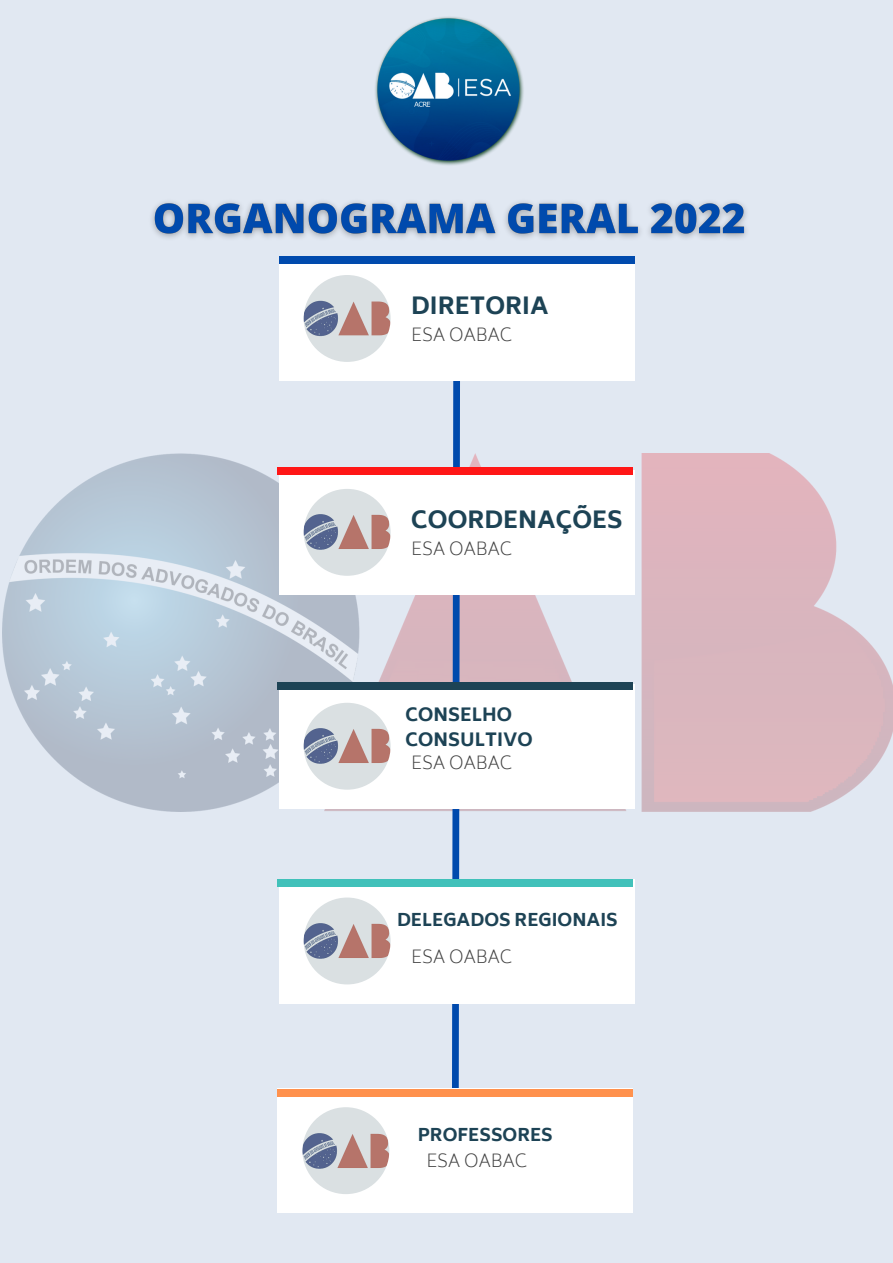
<style>
.page{position:relative;width:893px;height:1263px;background:#e1e8f2}
.page>*{position:absolute;margin:0;border:0;box-sizing:border-box;transform-origin:0 0}
.t1{font:800 23.33px "Biryani";color:#1d4355}
.t2{font:800 18px/24.8px "Biryani";color:#1d4355}
.t3{font:200 17.55px "Biryani";color:#404040}
.t4{font:800 17.4px "Biryani";color:#1d4355}
</style>
<div class="page">
<img style="left:2px;top:453px;width:891px;height:358px">
<svg style="left:448px;top:381px;width:15px;height:707px"></svg>
<div style="left:279px;top:256px;width:355px;height:125px;background:#fff"></div>
<div style="left:279px;top:256px;width:355px;height:8px;background:#004aad"></div>
<img style="left:304px;top:275px;width:86px;height:87px;border-radius:50%">
<img style="left:359px;top:0;width:179px;height:179px;border-radius:50%">
<div style="left:279px;top:470px;width:355px;height:125px;background:#fff"></div>
<img style="left:304px;top:489px;width:86px;height:87px;border-radius:50%">
<div style="left:279px;top:684px;width:355px;height:124px;background:#fff"></div>
<img style="left:304px;top:703px;width:86px;height:87px;border-radius:50%">
<div style="left:279px;top:879px;width:355px;height:124px;background:#fff"></div>
<img style="left:304px;top:897px;width:86px;height:87px;border-radius:50%">
<div style="left:277px;top:1088px;width:356px;height:125px;background:#fff"></div>
<img style="left:302px;top:1107px;width:87px;height:87px;border-radius:50%">
<div style="left:277px;top:467px;width:356px;height:7px;background:#ff1616"></div>
<div style="left:277px;top:682px;width:356px;height:8px;background:#1d4355"></div>
<div style="left:277px;top:879px;width:356px;height:8px;background:#41c1ba"></div>
<div style="left:277px;top:1088px;width:356px;height:8px;background:#ff914d"></div>
<img style="left:151px;top:201px;width:596px;height:37px">
<h1 class="t1" style="left:411px;top:292px;width:139px">DIRETORIA</h1>
<p class="t3" style="left:411px;top:324px;width:102px">ESA OABAC</p>
<h1 class="t1" style="left:411px;top:506px;width:213px">COORDENAÇÕES</h1>
<p class="t3" style="left:411px;top:538px;width:102px">ESA OABAC</p>
<p class="t2" style="left:405px;top:702px;width:129px">CONSELHO<br>CONSULTIVO</p>
<p class="t3" style="left:411px;top:752px;width:102px">ESA OABAC</p>
<p class="t4" style="left:397px;top:910px;width:222px">DELEGADOS REGIONAIS</p>
<p class="t3" style="left:411px;top:947px;width:102px">ESA OABAC</p>
<p class="t4" style="left:418px;top:1125px;width:136px">PROFESSORES</p>
<p class="t3" style="left:426px;top:1150px;width:102px">ESA OABAC</p>
</div>
